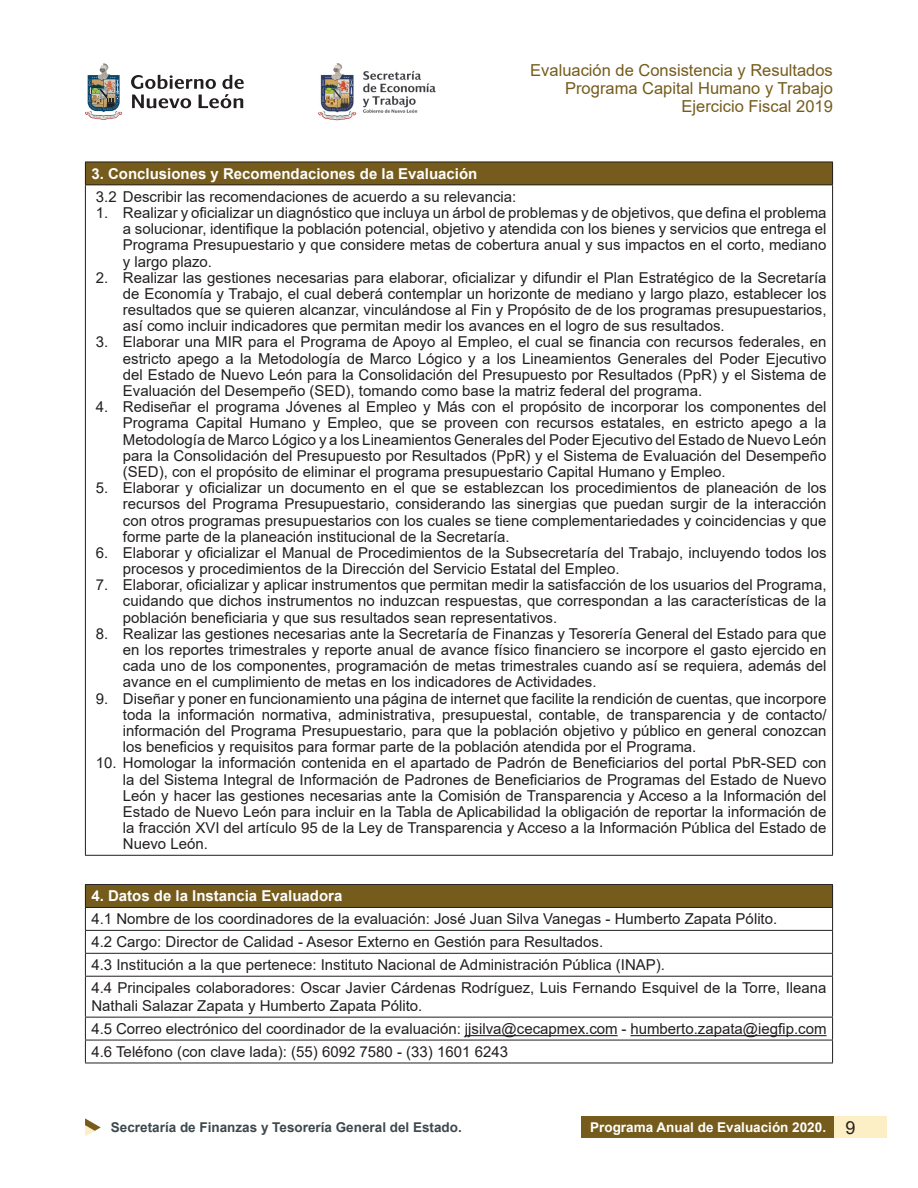
<style>
.page{position:relative;width:918px;height:1188px;background:#fff}
.page>*{position:absolute;margin:0;border:0;box-sizing:border-box;transform-origin:0 0}
.t1{font:16.5px/18px "Arial";color:#765c1c;text-align:right}
.t2{font:15px/16.2px "Arial";color:#231f20;text-align:justify}
.t3{font:700 15px "Arial";color:#fff}
.t4{font:700 13.5px "Arial";color:#3e494e}
.t5{font:700 13.5px "Arial";color:#fff}
.s1{font-weight:400;font-size:18px;color:#231f20}
</style>
<div class="page">
<svg style="left:131px;top:75px;width:113px;height:33px"></svg>
<svg style="left:85px;top:63px;width:38px;height:57px"></svg>
<div style="left:582px;top:1117px;width:253px;height:21px;background:#765c1c"></div>
<div style="left:835px;top:1117px;width:52px;height:21px;background:#fdefc5"></div>
<svg style="left:85px;top:1118px;width:16px;height:18px"></svg>
<img style="left:318px;top:63px;width:118px;height:58px">
<div style="left:85px;top:162px;width:748px;height:23px;background:#765c1c"></div>
<hr style="left:85px;top:855px;width:748px;height:1px;background:#231f20">
<hr style="left:85px;top:185px;width:1px;height:670px;background:#231f20">
<hr style="left:832px;top:185px;width:1px;height:670px;background:#231f20">
<hr style="left:85px;top:162px;width:748px;height:1px;background:#231f20">
<svg style="left:85px;top:162px;width:1px;height:22px"></svg>
<svg style="left:832px;top:162px;width:1px;height:22px"></svg>
<hr style="left:85px;top:184px;width:748px;height:1px;background:#231f20">
<div style="left:85px;top:885px;width:748px;height:22px;background:#765c1c"></div>
<hr style="left:85px;top:884px;width:748px;height:1px;background:#231f20">
<hr style="left:85px;top:907px;width:748px;height:1px;background:#231f20">
<hr style="left:85px;top:930px;width:748px;height:1px;background:#231f20">
<hr style="left:85px;top:953px;width:748px;height:1px;background:#231f20">
<hr style="left:85px;top:976px;width:748px;height:1px;background:#231f20">
<hr style="left:85px;top:1017px;width:748px;height:1px;background:#231f20">
<hr style="left:85px;top:1040px;width:748px;height:1px;background:#231f20">
<hr style="left:85px;top:1063px;width:748px;height:1px;background:#231f20">
<svg style="left:85px;top:885px;width:1px;height:91px"></svg>
<hr style="left:85px;top:977px;width:1px;height:40px;background:#231f20">
<svg style="left:85px;top:1018px;width:1px;height:45px"></svg>
<svg style="left:832px;top:885px;width:1px;height:91px"></svg>
<hr style="left:832px;top:977px;width:1px;height:40px;background:#231f20">
<svg style="left:832px;top:1018px;width:1px;height:45px"></svg>
<hr style="left:465px;top:1035px;width:153px;height:1px;background:#231f20">
<hr style="left:630px;top:1035px;width:197px;height:1px;background:#231f20">
<p class="t1" style="left:530px;top:61px;width:304px">Evaluación de Consistencia y Resultados<br>Programa Capital Humano y Trabajo<br>Ejercicio Fiscal 2019</p>
<p class="t3" style="left:91px;top:163px;width:387px">3. Conclusiones y Recomendaciones de la Evaluación</p>
<p class="t2" style="left:96px;top:188px;width:422px">3.2 Describir las recomendaciones de acuerdo a su relevancia:</p>
<p class="t2" style="left:123px;top:205px;width:705px;text-indent:-27px">1. Realizar y oficializar un diagnóstico que incluya un árbol de problemas y de objetivos, que defina el problema a solucionar, identifique la población potencial, objetivo y atendida con los bienes y servicios que entrega el Programa Presupuestario y que considere metas de cobertura anual y sus impactos en el corto, mediano y largo plazo.</p>
<p class="t2" style="left:123px;top:269px;width:705px;text-indent:-27px">2. Realizar las gestiones necesarias para elaborar, oficializar y difundir el Plan Estratégico de la Secretaría de Economía y Trabajo, el cual deberá contemplar un horizonte de mediano y largo plazo, establecer los resultados que se quieren alcanzar, vinculándose al Fin y Propósito de de los programas presupuestarios, así como incluir indicadores que permitan medir los avances en el logro de sus resultados.</p>
<p class="t2" style="left:123px;top:334px;width:705px;text-indent:-27px">3. Elaborar una MIR para el Programa de Apoyo al Empleo, el cual se financia con recursos federales, en estricto apego a la Metodología de Marco Lógico y a los Lineamientos Generales del Poder Ejecutivo del Estado de Nuevo León para la Consolidación del Presupuesto por Resultados (PpR) y el Sistema de Evaluación del Desempeño (SED), tomando como base la matriz federal del programa.</p>
<p class="t2" style="left:123px;top:399px;width:705px;text-indent:-27px">4. Rediseñar el programa Jóvenes al Empleo y Más con el propósito de incorporar los componentes del Programa Capital Humano y Empleo, que se proveen con recursos estatales, en estricto apego a la Metodología de Marco Lógico y a los Lineamientos Generales del Poder Ejecutivo del Estado de Nuevo León para la Consolidación del Presupuesto por Resultados (PpR) y el Sistema de Evaluación del Desempeño (SED), con el propósito de eliminar el programa presupuestario Capital Humano y Empleo.</p>
<p class="t2" style="left:123px;top:480px;width:705px;text-indent:-27px">5. Elaborar y oficializar un documento en el que se establezcan los procedimientos de planeación de los recursos del Programa Presupuestario, considerando las sinergias que puedan surgir de la interacción con otros programas presupuestarios con los cuales se tiene complementariedades y coincidencias y que forme parte de la planeación institucional de la Secretaría.</p>
<p class="t2" style="left:123px;top:544px;width:705px;text-indent:-27px">6. Elaborar y oficializar el Manual de Procedimientos de la Subsecretaría del Trabajo, incluyendo todos los procesos y procedimientos de la Dirección del Servicio Estatal del Empleo.</p>
<p class="t2" style="left:123px;top:577px;width:705px;text-indent:-27px">7. Elaborar, oficializar y aplicar instrumentos que permitan medir la satisfacción de los usuarios del Programa, cuidando que dichos instrumentos no induzcan respuestas, que correspondan a las características de la población beneficiaria y que sus resultados sean representativos.</p>
<p class="t2" style="left:123px;top:625px;width:705px;text-indent:-27px">8. Realizar las gestiones necesarias ante la Secretaría de Finanzas y Tesorería General del Estado para que en los reportes trimestrales y reporte anual de avance físico financiero se incorpore el gasto ejercido en cada uno de los componentes, programación de metas trimestrales cuando así se requiera, además del avance en el cumplimiento de metas en los indicadores de Actividades.</p>
<p class="t2" style="left:123px;top:690px;width:705px;text-indent:-27px">9. Diseñar y poner en funcionamiento una página de internet que facilite la rendición de cuentas, que incorpore toda la información normativa, administrativa, presupuestal, contable, de transparencia y de contacto/ información del Programa Presupuestario, para que la población objetivo y público en general conozcan los beneficios y requisitos para formar parte de la población atendida por el Programa.</p>
<p class="t2" style="left:123px;top:755px;width:705px;text-indent:-27px">10. Homologar la información contenida en el apartado de Padrón de Beneficiarios del portal PbR-SED con la del Sistema Integral de Información de Padrones de Beneficiarios de Programas del Estado de Nuevo León y hacer las gestiones necesarias ante la Comisión de Transparencia y Acceso a la Información del Estado de Nuevo León para incluir en la Tabla de Aplicabilidad la obligación de reportar la información de la fracción XVI del artículo 95 de la Ley de Transparencia y Acceso a la Información Pública del Estado de Nuevo León.</p>
<p class="t3" style="left:91px;top:886px;width:252px">4. Datos de la Instancia Evaluadora</p>
<p class="t2" style="left:91px;top:911px;width:687px">4.1 Nombre de los coordinadores de la evaluación: José Juan Silva Vanegas - Humberto Zapata Pólito.</p>
<p class="t2" style="left:91px;top:934px;width:513px">4.2 Cargo: Director de Calidad - Asesor Externo en Gestión para Resultados.</p>
<p class="t2" style="left:91px;top:957px;width:575px">4.3 Institución a la que pertenece: Instituto Nacional de Administración Pública (INAP).</p>
<p class="t2" style="left:91px;top:979px;width:737px;line-height:18px">4.4 Principales colaboradores: Oscar Javier Cárdenas Rodríguez, Luis Fernando Esquivel de la Torre, Ileana<br>Nathali Salazar Zapata y Humberto Zapata Pólito.</p>
<p class="t2" style="left:91px;top:1021px;width:737px">4.5 Correo electrónico del coordinador de la evaluación: jjsilva@cecapmex.com - humberto.zapata@iegfip.com</p>
<p class="t2" style="left:91px;top:1044px;width:418px">4.6 Teléfono (con clave lada): (55) 6092 7580 - (33) 1601 6243</p>
<p class="t4" style="left:111px;top:1118px;width:352px">Secretaría de Finanzas y Tesorería General del Estado.</p>
<p class="t5" style="left:590px;top:1118px;width:267px">Programa Anual de Evaluación 2020. <span class="s1">9</span></p>
</div>
